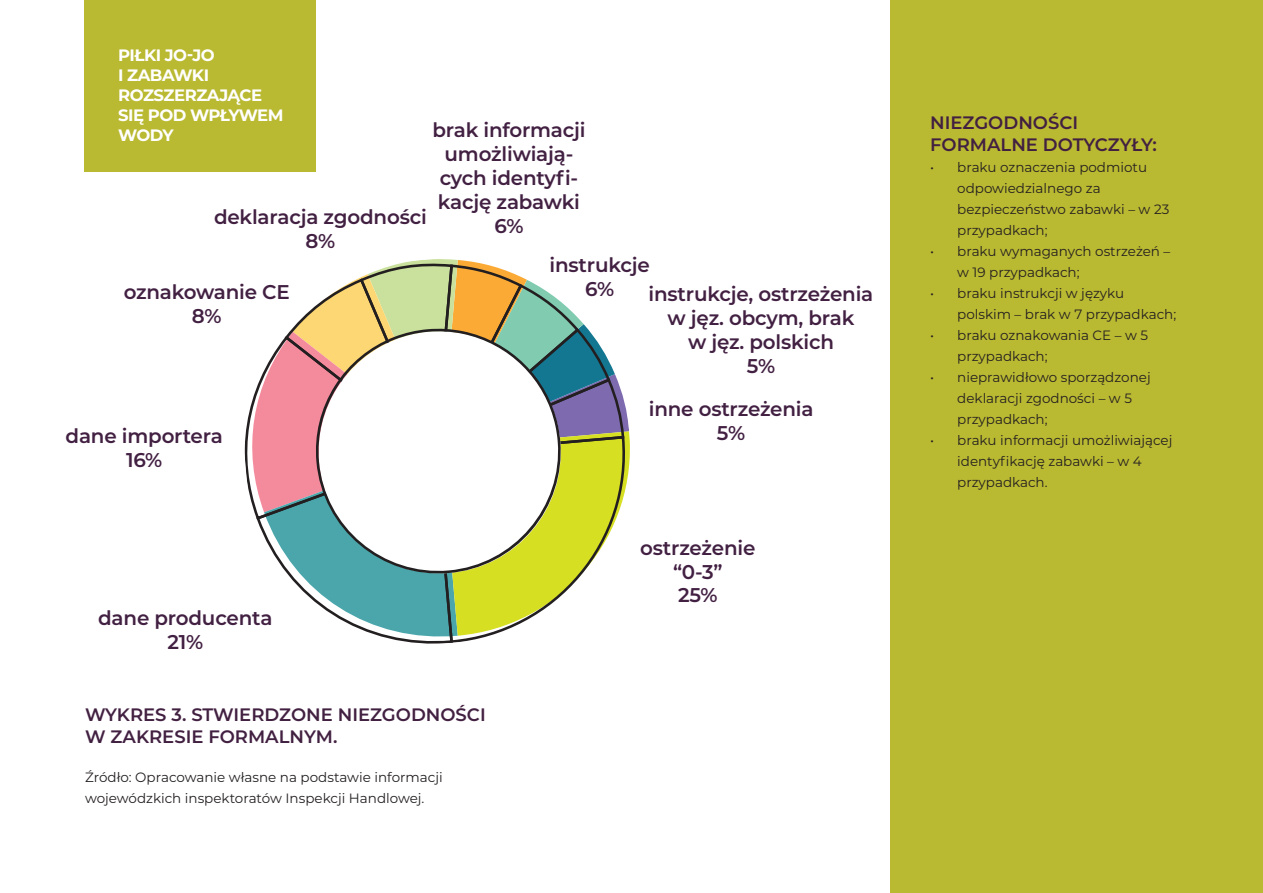
<style>
.page{position:relative;width:1263px;height:893px;background:#fff}
.page>*{position:absolute;margin:0;border:0;box-sizing:border-box;transform-origin:0 0}
.t1{font:600 19.95px/23.9px "Montserrat";letter-spacing:-.01em;color:#422042;text-align:center}
.t2{font:600 18px/21.6px "Montserrat";color:#422041}
.t3{font:700 16.5px/19.8px "Montserrat";letter-spacing:-.03em;color:#fff}
.t4{font:13.5px/21px "Montserrat";color:#231f20}
</style>
<div class="page">
<div style="left:891px;top:0;width:372px;height:893px;background:#bab932"></div>
<svg style="left:244px;top:259px;width:386px;height:385px"></svg>
<svg style="left:313px;top:326px;width:253px;height:253px;background:#acb36d"></svg>
<svg style="left:314px;top:328px;width:249px;height:251px"></svg>
<div style="left:85px;top:0;width:231px;height:171px;background:#bab932"></div>
<p class="t3" style="left:118px;top:45px;width:167px">PIŁKI JO-JO<br>I ZABAWKI<br>ROZSZERZAJĄCE<br>SIĘ POD WPŁYWEM<br>WODY</p>
<h1 class="t1" style="left:214px;top:204px;width:214px">deklaracja zgodności<br>8%</h1>
<h1 class="t1" style="left:124px;top:279px;width:168px">oznakowanie CE<br>8%</h1>
<h1 class="t1" style="left:432px;top:117px;width:155px">brak informacji umożliwiają&shy;cych identyfi&shy;kację zabawki<br>6%</h1>
<h1 class="t1" style="left:550px;top:252px;width:102px">instrukcje<br>6%</h1>
<h1 class="t1" style="left:649px;top:281px;width:226px">instrukcje, ostrzeżenia w jęz. obcym, brak<br>w jęz. polskich<br>5%</h1>
<h1 class="t1" style="left:649px;top:396px;width:166px">inne ostrzeżenia</h1>
<h1 class="t1" style="left:66px;top:424px;width:159px">dane importera</h1>
<h1 class="t1" style="left:717px;top:420px;width:30px">5%</h1>
<h1 class="t1" style="left:126px;top:447px;width:38px">16%</h1>
<h1 class="t1" style="left:98px;top:605px;width:176px">dane producenta<br>21%</h1>
<h2 class="t2" style="left:85px;top:703px;width:402px">WYKRES 3. STWIERDZONE NIEZGODNOŚCI<br>W ZAKRESIE FORMALNYM.</h2>
<p class="t4" style="left:85px;top:766px;width:359px">Źródło: Opracowanie własne na podstawie informacji wojewódzkich inspektoratów Inspekcji Handlowej.</p>
<h1 class="t1" style="left:640px;top:535px;width:117px">ostrzeżenie “0-3”<br>25%</h1>
<h2 class="t2" style="left:930px;top:111px;width:228px">NIEZGODNOŚCI<br>FORMALNE DOTYCZYŁY:</h2>
<p class="t4" style="left:957px;top:156px;width:214px;text-indent:-27px">• braku oznaczenia podmiotu odpowiedzialnego za bezpieczeństwo zabawki – w 23 przypadkach;</p>
<p class="t4" style="left:957px;top:240px;width:215px;text-indent:-27px">• braku wymaganych ostrzeżeń – w 19 przypadkach;</p>
<p class="t4" style="left:957px;top:282px;width:220px;text-indent:-27px">• braku instrukcji w języku polskim – brak w 7 przypadkach;</p>
<p class="t4" style="left:957px;top:324px;width:192px;text-indent:-27px">• braku oznakowania CE – w 5 przypadkach;</p>
<p class="t4" style="left:957px;top:366px;width:195px;text-indent:-27px">• nieprawidłowo sporządzonej deklaracji zgodności – w 5 przypadkach;</p>
<p class="t4" style="left:957px;top:429px;width:217px;text-indent:-27px">• braku informacji umożliwiającej identyfikację zabawki – w 4 przypadkach.</p>
</div>
